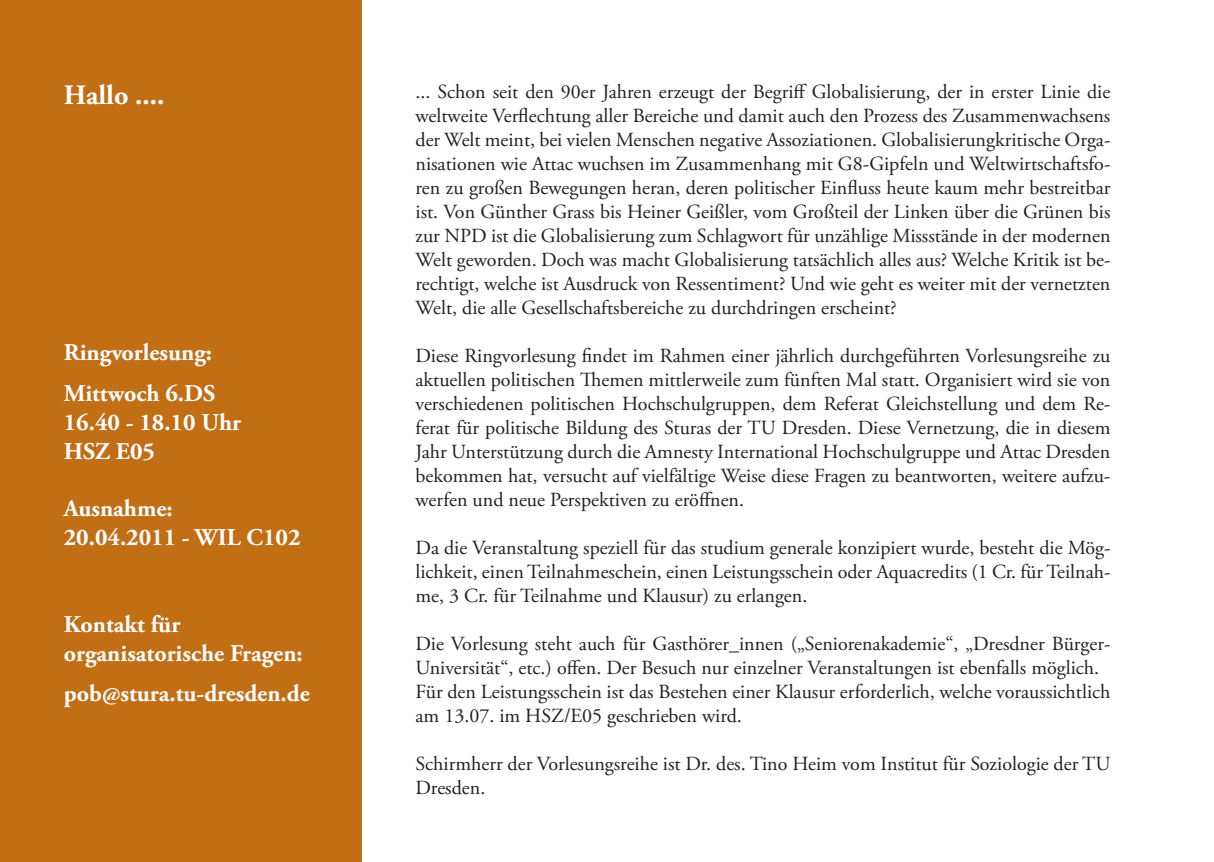
<style>
.page{position:relative;width:1214px;height:862px;background:#fff}
.page>*{position:absolute;margin:0;border:0;box-sizing:border-box;transform-origin:0 0}
.t1{font:700 28px "Adobe Garamond Pro";color:#fff}
.t2{font:700 24px/28.8px "Adobe Garamond Pro";color:#fff}
.t3{font:20px/24px "Adobe Garamond Pro";color:#231f20;text-align:justify}
</style>
<div class="page">
<div style="left:0;top:0;width:361px;height:862px;background:#c16e15"></div>
<h1 class="t1" style="left:64px;top:79px;width:102px">Hallo ....</h1>
<p class="t2" style="left:64px;top:333px;width:153px;line-height:40.8px">Ringvorlesung:<br>Mittwoch 6.DS</p>
<p class="t2" style="left:64px;top:408px;width:179px">16.40 - 18.10 Uhr<br>HSZ E05</p>
<p class="t2" style="left:64px;top:495px;width:238px">Ausnahme:<br>20.04.2011 - WIL C102</p>
<p class="t2" style="left:64px;top:610px;width:240px">Kontakt für organisatorische Fragen:</p>
<p class="t2" style="left:64px;top:680px;width:247px">pob@stura.tu-dresden.de</p>
<p class="t3" style="left:415px;top:80px;width:696px">... Schon seit den 90er Jahren erzeugt der Begriff Globalisierung, der in erster Linie die weltweite Verflechtung aller Bereiche und damit auch den Prozess des Zusammenwachsens der Welt meint, bei vielen Menschen negative Assoziationen. Globalisierungkritische Orga&shy;nisationen wie Attac wuchsen im Zusammenhang mit G8-Gipfeln und Weltwirtschaftsfo&shy;ren zu großen Bewegungen heran, deren politischer Einfluss heute kaum mehr bestreitbar ist. Von Günther Grass bis Heiner Geißler, vom Großteil der Linken über die Grünen bis zur NPD ist die Globalisierung zum Schlagwort für unzählige Missstände in der modernen Welt geworden. Doch was macht Globalisierung tatsächlich alles aus? Welche Kritik ist be&shy;rechtigt, welche ist Ausdruck von Ressentiment? Und wie geht es weiter mit der vernetzten Welt, die alle Gesellschaftsbereiche zu durchdringen erscheint?</p>
<p class="t3" style="left:415px;top:344px;width:696px">Diese Ringvorlesung findet im Rahmen einer jährlich durchgeführten Vorlesungsreihe zu aktuellen politischen Themen mittlerweile zum fünften Mal statt. Organisiert wird sie von verschiedenen politischen Hochschulgruppen, dem Referat Gleichstellung und dem Re&shy;ferat für politische Bildung des Sturas der TU Dresden. Diese Vernetzung, die in diesem Jahr Unterstützung durch die Amnesty International Hochschulgruppe und Attac Dresden bekommen hat, versucht auf vielfältige Weise diese Fragen zu beantworten, weitere aufzu&shy;werfen und neue Perspektiven zu eröffnen.</p>
<p class="t3" style="left:415px;top:536px;width:696px">Da die Veranstaltung speziell für das studium generale konzipiert wurde, besteht die Mög&shy;lichkeit, einen Teilnahmeschein, einen Leistungsschein oder Aquacredits (1 Cr. für Teilnah&shy;me, 3 Cr. für Teilnahme und Klausur) zu erlangen.</p>
<p class="t3" style="left:415px;top:632px;width:696px;text-align:left">Die Vorlesung steht auch für Gasthörer_innen („Seniorenakademie“, „Dresdner Bürger-Universität“, etc.) offen. Der Besuch nur einzelner Veranstaltungen ist ebenfalls möglich.<br>Für den Leistungsschein ist das Bestehen einer Klausur erforderlich, welche voraussichtlich am 13.07. im HSZ/E05 geschrieben wird.</p>
<p class="t3" style="left:415px;top:752px;width:696px">Schirmherr der Vorlesungsreihe ist Dr. des. Tino Heim vom Institut für Soziologie der TU<br>Dresden.</p>
</div>
